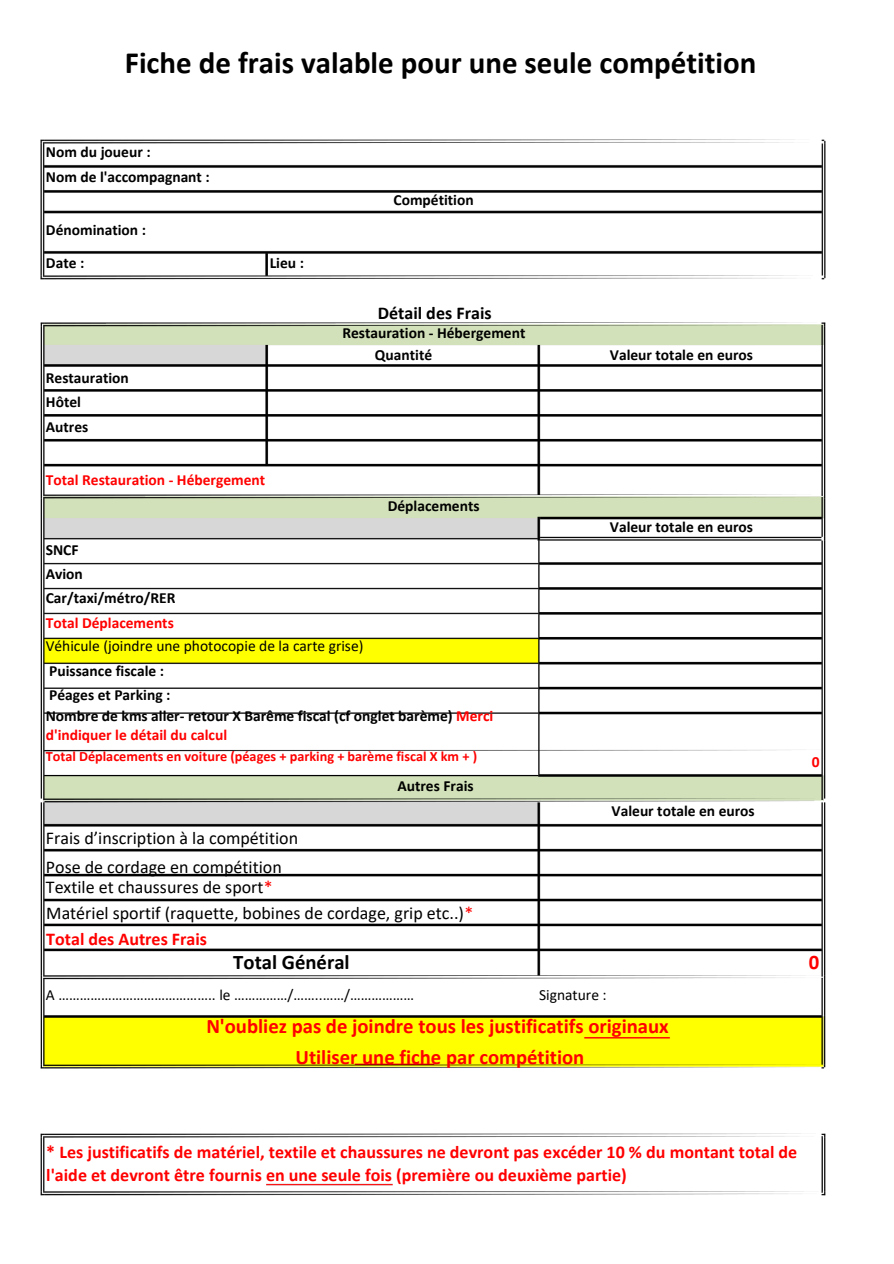
<style>
.page{position:relative;width:894px;height:1264px;background:#fff}
.page>*{position:absolute;margin:0;border:0;box-sizing:border-box;transform-origin:0 0}
.t1{font:700 30.9px "Calibri";color:#000}
.t2{font:700 20.7px/31.5px "Calibri";color:#f00;text-align:center}
.t3{font:700 20.7px "Calibri";color:#000}
.t4{font:18px/29.2px "Calibri";color:#000}
.t5{font:700 18px/22.5px "Calibri";color:#f00}
.t6{font:700 18px "Calibri";color:#000}
.t7{font:700 15.45px/24.8px "Calibri";color:#000}
.t8{font:15.45px "Calibri";color:#000}
.t9{font:700 15.45px "Calibri";color:#f00}
.t10{font:700 14.25px "Calibri";color:#f00}
.s1{color:#f00}
.s2{font-weight:700;color:#f00}
</style>
<div class="page">
<img style="left:40px;top:139px;width:786px;height:141px">
<img style="left:40px;top:322px;width:786px;height:747px">
<img style="left:40px;top:1133px;width:786px;height:63px">
<p class="t1" style="left:125px;top:50px;width:633px">Fiche de frais valable pour une seule compétition</p>
<h5 class="t7" style="left:46px;top:141px;width:165px">Nom du joueur :<br>Nom de l'accompagnant :</h5>
<h5 class="t7" style="left:46px;top:215px;width:102px;line-height:32.7px">Dénomination :<br>Date :</h5>
<h5 class="t7" style="left:46px;top:366px;width:84px">Restauration<br>Hôtel<br>Autres</h5>
<h3 class="t7" style="left:269px;top:252px;width:36px">Lieu :</h3>
<h5 class="t9" style="left:46px;top:473px;width:221px">Total Restauration - Hébergement</h5>
<p class="t7" style="left:393px;top:189px;width:82px">Compétition</p>
<p class="t6" style="left:377px;top:305px;width:115px">Détail des Frais</p>
<p class="t7" style="left:342px;top:322px;width:184px">Restauration - Hébergement</p>
<p class="t7" style="left:375px;top:343px;width:59px">Quantité</p>
<h5 class="t7" style="left:387px;top:495px;width:93px">Déplacements</h5>
<h5 class="t7" style="left:46px;top:538px;width:34px">SNCF</h5>
<h5 class="t7" style="left:46px;top:563px;width:39px">Avion</h5>
<h5 class="t7" style="left:46px;top:586px;width:131px">Car/taxi/métro/RER</h5>
<p class="t9" style="left:46px;top:616px;width:130px">Total Déplacements</p>
<p class="t8" style="left:46px;top:639px;width:319px">Véhicule (joindre une photocopie de la carte grise)</p>
<p class="t7" style="left:49px;top:660px;width:116px">Puissance fiscale :</p>
<p class="t7" style="left:49px;top:683px;width:123px">Péages et Parking :</p>
<p class="t7" style="left:46px;top:705px;width:449px">Nombre de kms aller- retour X Barême fiscal (cf onglet barème) <span class="s1">Merci</span></p>
<p class="t9" style="left:46px;top:728px;width:183px">d'indiquer le détail du calcul</p>
<p class="t10" style="left:46px;top:749px;width:432px">Total Déplacements en voiture (péages + parking + barème fiscal X km + )</p>
<p class="t7" style="left:397px;top:774px;width:78px">Autres Frais</p>
<p class="t4" style="left:46px;top:825px;width:254px">Frais d’inscription à la compétition<br>Pose de cordage en compétition</p>
<p class="t4" style="left:46px;top:873px;width:228px">Textile et chaussures de sport<span class="s1">*</span></p>
<h3 class="t4" style="left:46px;top:901px;width:428px;line-height:25.8px">Matériel sportif (raquette, bobines de cordage, grip etc..)<span class="s1">*<br></span><span class="s2">Total des Autres Frais</span></h3>
<p class="t3" style="left:233px;top:953px;width:118px">Total Général</p>
<h4 class="t7" style="left:609px;top:343px;width:145px">Valeur totale en euros</h4>
<h4 class="t7" style="left:609px;top:516px;width:145px">Valeur totale en euros</h4>
<h2 class="t7" style="left:611px;top:800px;width:145px">Valeur totale en euros</h2>
<h5 class="t8" style="left:46px;top:988px;width:369px">A …………………………………….. le ……………/……..……/………………</h5>
<h5 class="t8" style="left:539px;top:988px;width:69px">Signature :</h5>
<p class="t2" style="left:206px;top:1011px;width:464px">N'oubliez pas de joindre tous les justificatifs originaux<br>Utiliser une fiche par compétition</p>
<h5 class="t9" style="left:811px;top:755px;width:9px">0</h5>
<h2 class="t2" style="left:808px;top:948px;width:12px">0</h2>
<p class="t5" style="left:46px;top:1142px;width:752px">* Les justificatifs de matériel, textile et chaussures ne devront pas excéder 10 % du montant total de l'aide et devront être fournis en une seule fois (première ou deuxième partie)</p>
</div>
